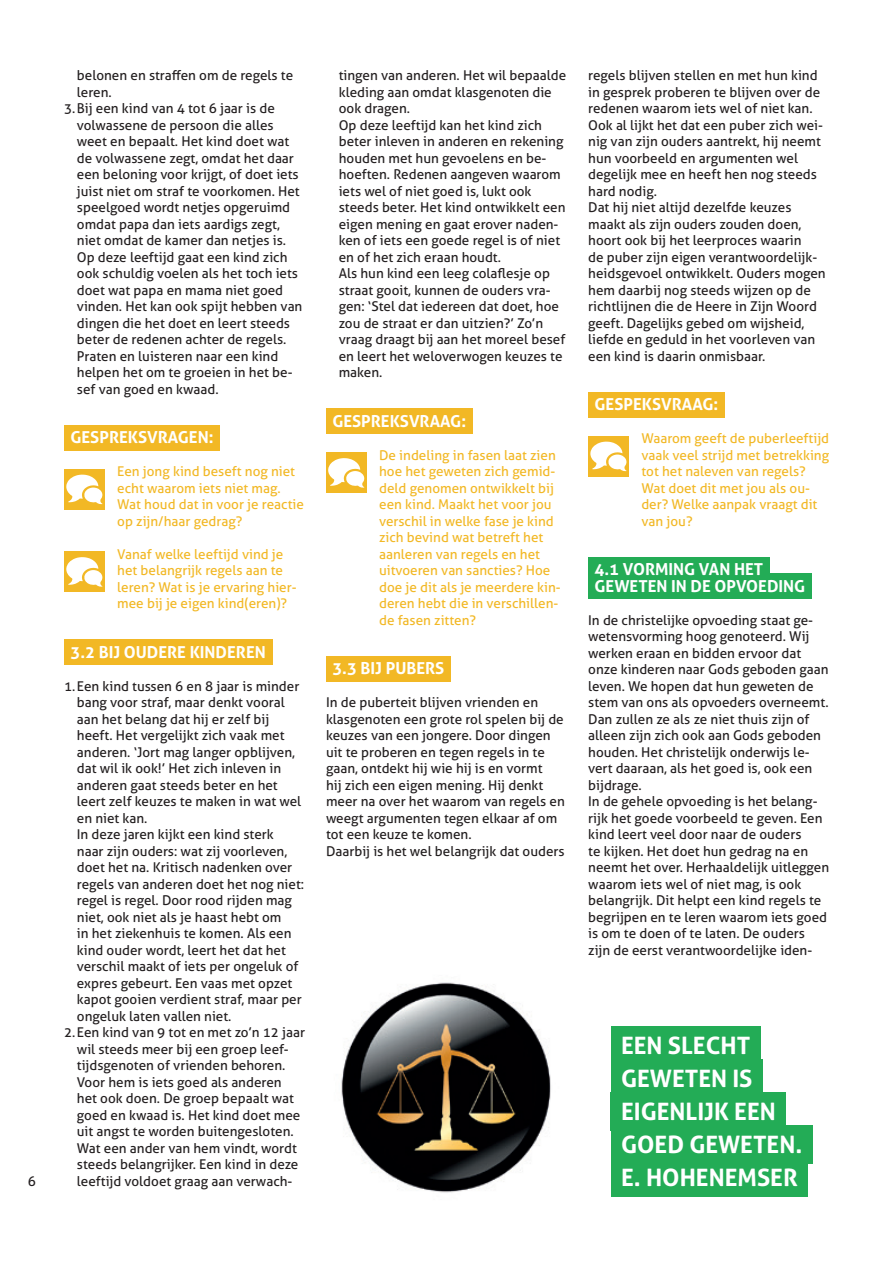
<style>
.page{position:relative;width:893px;height:1263px;background:#fff}
.page>*{position:absolute;margin:0;border:0;box-sizing:border-box;transform-origin:0 0}
.t1{font:700 24px/33px "Aller";color:#fff}
.t2{font:700 16.5px/16.5px "Aller";color:#fff}
.t3{font:13.5px/16.5px "Aller";color:#231f20}
.t4{font:13.5px/16.5px "Aller";color:#f2b825}
</style>
<div class="page">
<div style="left:64px;top:425px;width:156px;height:25px;background:#f2b825"></div>
<div style="left:64px;top:639px;width:208px;height:26px;background:#f2b825"></div>
<div style="left:64px;top:469px;width:41px;height:40px;background:#f2b825"></div>
<svg style="left:66px;top:475px;width:36px;height:29px"></svg>
<div style="left:64px;top:551px;width:41px;height:41px;background:#f2b825"></div>
<svg style="left:66px;top:557px;width:36px;height:30px"></svg>
<div style="left:588px;top:392px;width:137px;height:25px;background:#f2b825"></div>
<div style="left:588px;top:557px;width:182px;height:25px;background:#23ac56"></div>
<div style="left:588px;top:573px;width:224px;height:26px;background:#23ac56"></div>
<div style="left:588px;top:436px;width:41px;height:40px;background:#f2b825"></div>
<svg style="left:590px;top:442px;width:36px;height:29px"></svg>
<div style="left:326px;top:408px;width:146px;height:26px;background:#f2b825"></div>
<div style="left:326px;top:656px;width:125px;height:25px;background:#f2b825"></div>
<div style="left:326px;top:452px;width:40px;height:41px;background:#f2b825"></div>
<svg style="left:328px;top:458px;width:36px;height:30px"></svg>
<div style="left:611px;top:1026px;width:149px;height:39px;background:#23ac56"></div>
<div style="left:611px;top:1059px;width:152px;height:39px;background:#23ac56"></div>
<div style="left:611px;top:1092px;width:175px;height:39px;background:#23ac56"></div>
<div style="left:611px;top:1125px;width:201px;height:39px;background:#23ac56"></div>
<div style="left:611px;top:1158px;width:197px;height:39px;background:#23ac56"></div>
<img style="left:341px;top:982px;width:210px;height:211px">
<p class="t3" style="left:77px;top:67px;width:218px">belonen en straffen om de regels te leren.</p>
<p class="t3" style="left:77px;top:100px;width:227px;text-indent:-13px">3. Bij een kind van 4 tot 6 jaar is de volwassene de persoon die alles weet en bepaalt. Het kind doet wat de volwassene zegt, omdat het daar een beloning voor krijgt, of doet iets juist niet om straf te voorkomen. Het speelgoed wordt netjes opgeruimd omdat papa dan iets aardigs zegt, niet omdat de kamer dan netjes is.<br>Op deze leeftijd gaat een kind zich ook schuldig voelen als het toch iets doet wat papa en mama niet goed vinden. Het kan ook spijt hebben van dingen die het doet en leert steeds beter de redenen achter de regels.<br>Praten en luisteren naar een kind helpen het om te groeien in het be&shy;sef van goed en kwaad.</p>
<p class="t2" style="left:71px;top:429px;width:144px">GESPREKSVRAGEN:</p>
<p class="t4" style="left:117px;top:463px;width:188px">Een jong kind beseft nog niet echt waarom iets niet mag.<br>Wat houd dat in voor je reactie op zijn/haar gedrag?</p>
<p class="t4" style="left:117px;top:546px;width:181px">Vanaf welke leeftijd vind je het belangrijk regels aan te leren? Wat is je ervaring hier&shy;mee bij je eigen kind(eren)?</p>
<p class="t2" style="left:71px;top:644px;width:197px">3.2 BIJ OUDERE KINDEREN</p>
<p class="t3" style="left:77px;top:678px;width:229px;text-indent:-13px">1. Een kind tussen 6 en 8 jaar is minder bang voor straf, maar denkt vooral aan het belang dat hij er zelf bij heeft. Het vergelijkt zich vaak met anderen. ‘Jort mag langer opblijven, dat wil ik ook!’ Het zich inleven in anderen gaat steeds beter en het leert zelf keuzes te maken in wat wel en niet kan.<br>In deze jaren kijkt een kind sterk<br>naar zijn ouders: wat zij voorleven, doet het na. Kritisch nadenken over regels van anderen doet het nog niet: regel is regel. Door rood rijden mag niet, ook niet als je haast hebt om<br>in het ziekenhuis te komen. Als een kind ouder wordt, leert het dat het verschil maakt of iets per ongeluk of expres gebeurt. Een vaas met opzet kapot gooien verdient straf, maar per ongeluk laten vallen niet.</p>
<p class="t3" style="left:77px;top:1024px;width:230px;text-indent:-13px">2. Een kind van 9 tot en met zo’n 12 jaar wil steeds meer bij een groep leef&shy;tijdsgenoten of vrienden behoren.<br>Voor hem is iets goed als anderen het ook doen. De groep bepaalt wat goed en kwaad is. Het kind doet mee uit angst te worden buitengesloten.<br>Wat een ander van hem vindt, wordt steeds belangrijker. Een kind in deze leeftijd voldoet graag aan verwach-</p>
<p class="t3" style="left:339px;top:67px;width:229px">tingen van anderen. Het wil bepaalde kleding aan omdat klasgenoten die ook dragen.<br>Op deze leeftijd kan het kind zich beter inleven in anderen en rekening houden met hun gevoelens en be&shy;hoeften. Redenen aangeven waarom iets wel of niet goed is, lukt ook steeds beter. Het kind ontwikkelt een eigen mening en gaat erover naden&shy;ken of iets een goede regel is of niet en of het zich eraan houdt.<br>Als hun kind een leeg colaflesje op straat gooit, kunnen de ouders vra&shy;gen: ‘Stel dat iedereen dat doet, hoe zou de straat er dan uitzien?’ Zo’n vraag draagt bij aan het moreel besef en leert het weloverwogen keuzes te maken.</p>
<p class="t2" style="left:332px;top:413px;width:135px">GESPREKSVRAAG:</p>
<p class="t4" style="left:379px;top:447px;width:183px">De indeling in fasen laat zien hoe het geweten zich gemid&shy;deld genomen ontwikkelt bij een kind. Maakt het voor jou verschil in welke fase je kind zich bevind wat betreft het aanleren van regels en het uitvoeren van sancties? Hoe doe je dit als je meerdere kin&shy;deren hebt die in verschillen&shy;de fasen zitten?</p>
<p class="t2" style="left:332px;top:660px;width:113px">3.3 BIJ PUBERS</p>
<p class="t3" style="left:326px;top:694px;width:240px">In de puberteit blijven vrienden en klasgenoten een grote rol spelen bij de keuzes van een jongere. Door dingen uit te proberen en tegen regels in te gaan, ontdekt hij wie hij is en vormt<br>hij zich een eigen mening. Hij denkt meer na over het waarom van regels en weegt argumenten tegen elkaar af om tot een keuze te komen.<br>Daarbij is het wel belangrijk dat ouders</p>
<p class="t3" style="left:588px;top:67px;width:239px">regels blijven stellen en met hun kind in gesprek proberen te blijven over de redenen waarom iets wel of niet kan.<br>Ook al lijkt het dat een puber zich wei&shy;nig van zijn ouders aantrekt, hij neemt hun voorbeeld en argumenten wel degelijk mee en heeft hen nog steeds hard nodig.<br>Dat hij niet altijd dezelfde keuzes maakt als zijn ouders zouden doen, hoort ook bij het leerproces waarin<br>de puber zijn eigen verantwoordelijk&shy;heidsgevoel ontwikkelt. Ouders mogen hem daarbij nog steeds wijzen op de richtlijnen die de Heere in Zijn Woord geeft. Dagelijks gebed om wijsheid, liefde en geduld in het voorleven van een kind is daarin onmisbaar.</p>
<p class="t2" style="left:595px;top:396px;width:125px">GESPEKSVRAAG:</p>
<p class="t4" style="left:641px;top:430px;width:189px">Waarom geeft de puberleeftijd vaak veel strijd met betrekking tot het naleven van regels?<br>Wat doet dit met jou als ou&shy;der? Welke aanpak vraagt dit van jou?</p>
<p class="t2" style="left:595px;top:561px;width:212px">4.1 VORMING VAN HET<br>GEWETEN IN DE OPVOEDING</p>
<p class="t3" style="left:588px;top:612px;width:242px">In de christelijke opvoeding staat ge&shy;wetensvorming hoog genoteerd. Wij werken eraan en bidden ervoor dat onze kinderen naar Gods geboden gaan leven. We hopen dat hun geweten de stem van ons als opvoeders overneemt.<br>Dan zullen ze als ze niet thuis zijn of alleen zijn zich ook aan Gods geboden houden. Het christelijk onderwijs le&shy;vert daaraan, als het goed is, ook een bijdrage.<br>In de gehele opvoeding is het belang&shy;rijk het goede voorbeeld te geven. Een kind leert veel door naar de ouders<br>te kijken. Het doet hun gedrag na en neemt het over. Herhaaldelijk uitleggen waarom iets wel of niet mag, is ook belangrijk. Dit helpt een kind regels te begrijpen en te leren waarom iets goed is om te doen of te laten. De ouders zijn de eerst verantwoordelijke iden-</p>
<h1 class="t1" style="left:621px;top:1029px;width:183px">EEN SLECHT<br>GEWETEN IS<br>EIGENLIJK EEN<br>GOED GEWETEN.</h1>
<p class="t3" style="left:28px;top:1173px;width:10px">6</p>
<h1 class="t1" style="left:621px;top:1161px;width:178px">E. HOHENEMSER</h1>
</div>
